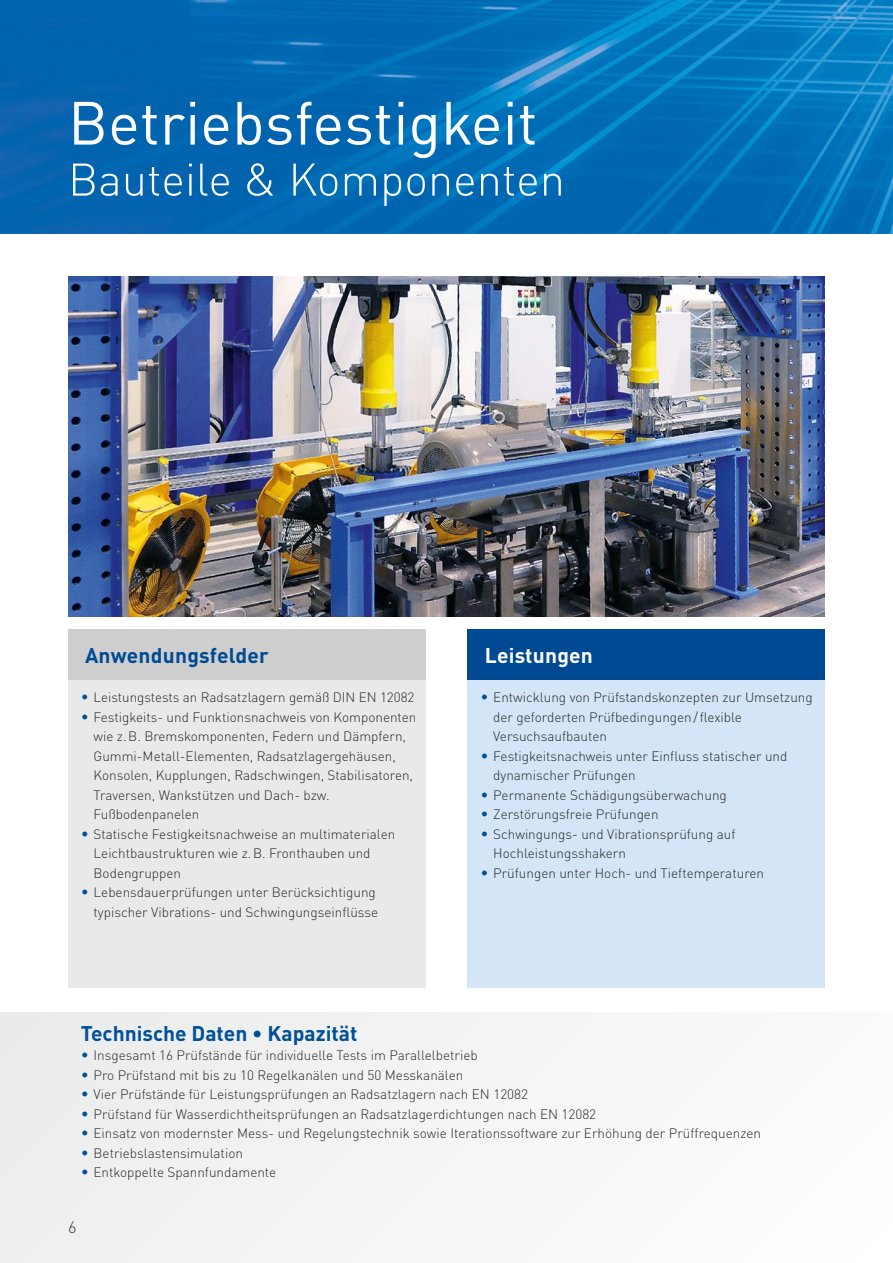
<style>
.page{position:relative;width:893px;height:1263px;background:#fff}
.page>*{position:absolute;margin:0;border:0;box-sizing:border-box;transform-origin:0 0}
.t1{font:700 21px "DINOT";color:#005098}
.t2{font:700 21px "DINOT";letter-spacing:.01em;color:#004a93}
.t3{font:700 21px "DINOT";letter-spacing:.01em;color:#fff}
.t4{font:300 16.5px "DINOT";color:#3b3b3a}
.t5{font:300 13.5px/19.5px "DINOT";color:#282827}
.s1{font-size:15px;color:#005098}
</style>
<div class="page">
<div style="left:0;top:1012px;width:893px;height:251px;background:#f5f5f5"></div>
<img style="left:0;top:0;width:893px;height:234px">
<img style="left:74px;top:102px;width:460px;height:56px">
<img style="left:73px;top:163px;width:488px;height:43px">
<img style="left:68px;top:276px;width:757px;height:341px">
<div style="left:468px;top:629px;width:357px;height:51px;background:#004a93"></div>
<div style="left:68px;top:629px;width:357px;height:51px;background:#cecece"></div>
<div style="left:68px;top:680px;width:357px;height:307px;background:#e9e9e9"></div>
<div style="left:468px;top:680px;width:357px;height:307px;background:#d3e5f7"></div>
<h1 class="t2" style="left:85px;top:642px;width:185px">Anwendungsfelder</h1>
<h1 class="t3" style="left:485px;top:642px;width:110px">Leistungen</h1>
<p class="t5" style="left:81px;top:687px;width:335px"><span class="s1">•</span> Leistungstests an Radsatzlagern gemäß DIN EN 12082</p>
<p class="t5" style="left:94px;top:707px;width:324px;text-indent:-13px"><span class="s1">•</span> Festigkeits- und Funktionsnachweis von Komponenten wie z. B. Bremskomponenten, Federn und Dämpfern, Gummi-Metall-Elementen, Radsatzlagergehäusen, Konsolen, Kupplungen, Radschwingen, Stabilisatoren, Traversen, Wankstützen und Dach- bzw.<br>Fußbodenpanelen</p>
<p class="t5" style="left:94px;top:824px;width:303px;text-indent:-13px"><span class="s1">•</span> Statische Festigkeitsnachweise an multimaterialen<br>Leichtbaustrukturen wie z. B. Fronthauben und<br>Bodengruppen</p>
<p class="t5" style="left:81px;top:882px;width:299px;text-align:right"><span class="s1">•</span> Lebensdauerprüfungen unter Berücksichtigung typischer Vibrations- und Schwingungseinflüsse</p>
<p class="t5" style="left:493px;top:687px;width:321px;text-indent:-13px"><span class="s1">•</span> Entwicklung von Prüfstandskonzepten zur Umsetzung der geforderten Prüfbedingungen / flexible<br>Versuchsaufbauten</p>
<p class="t5" style="left:493px;top:746px;width:296px;text-indent:-13px"><span class="s1">•</span> Festigkeitsnachweis unter Einfluss statischer und dynamischer Prüfungen</p>
<p class="t5" style="left:480px;top:785px;width:248px"><span class="s1">•</span> Permanente Schädigungsüberwachung</p>
<p class="t5" style="left:480px;top:804px;width:180px"><span class="s1">•</span> Zerstörungsfreie Prüfungen</p>
<p class="t5" style="left:493px;top:824px;width:244px;text-indent:-13px"><span class="s1">•</span> Schwingungs- und Vibrationsprüfung auf<br>Hochleistungsshakern</p>
<p class="t5" style="left:480px;top:863px;width:285px"><span class="s1">•</span> Prüfungen unter Hoch- und Tieftemperaturen</p>
<h1 class="t1" style="left:81px;top:1019px;width:278px">Technische Daten • Kapazität</h1>
<p class="t5" style="left:81px;top:1046px;width:398px"><span class="s1">•</span> Insgesamt 16 Prüfstände für individuelle Tests im Parallelbetrieb</p>
<p class="t5" style="left:81px;top:1065px;width:384px"><span class="s1">•</span> Pro Prüfstand mit bis zu 10 Regelkanälen und 50 Messkanälen</p>
<p class="t5" style="left:81px;top:1085px;width:449px"><span class="s1">•</span> Vier Prüfstände für Leistungsprüfungen an Radsatzlagern nach EN 12082</p>
<p class="t5" style="left:81px;top:1104px;width:517px"><span class="s1">•</span> Prüfstand für Wasserdichtheitsprüfungen an Radsatzlagerdichtungen nach EN 12082</p>
<p class="t5" style="left:81px;top:1124px;width:682px"><span class="s1">•</span> Einsatz von modernster Mess- und Regelungstechnik sowie Iterationssoftware zur Erhöhung der Prüffrequenzen</p>
<p class="t5" style="left:81px;top:1143px;width:164px"><span class="s1">•</span> Betriebslastensimulation</p>
<p class="t5" style="left:81px;top:1163px;width:197px"><span class="s1">•</span> Entkoppelte Spannfundamente</p>
<p class="t4" style="left:68px;top:1217px;width:10px">6</p>
</div>
